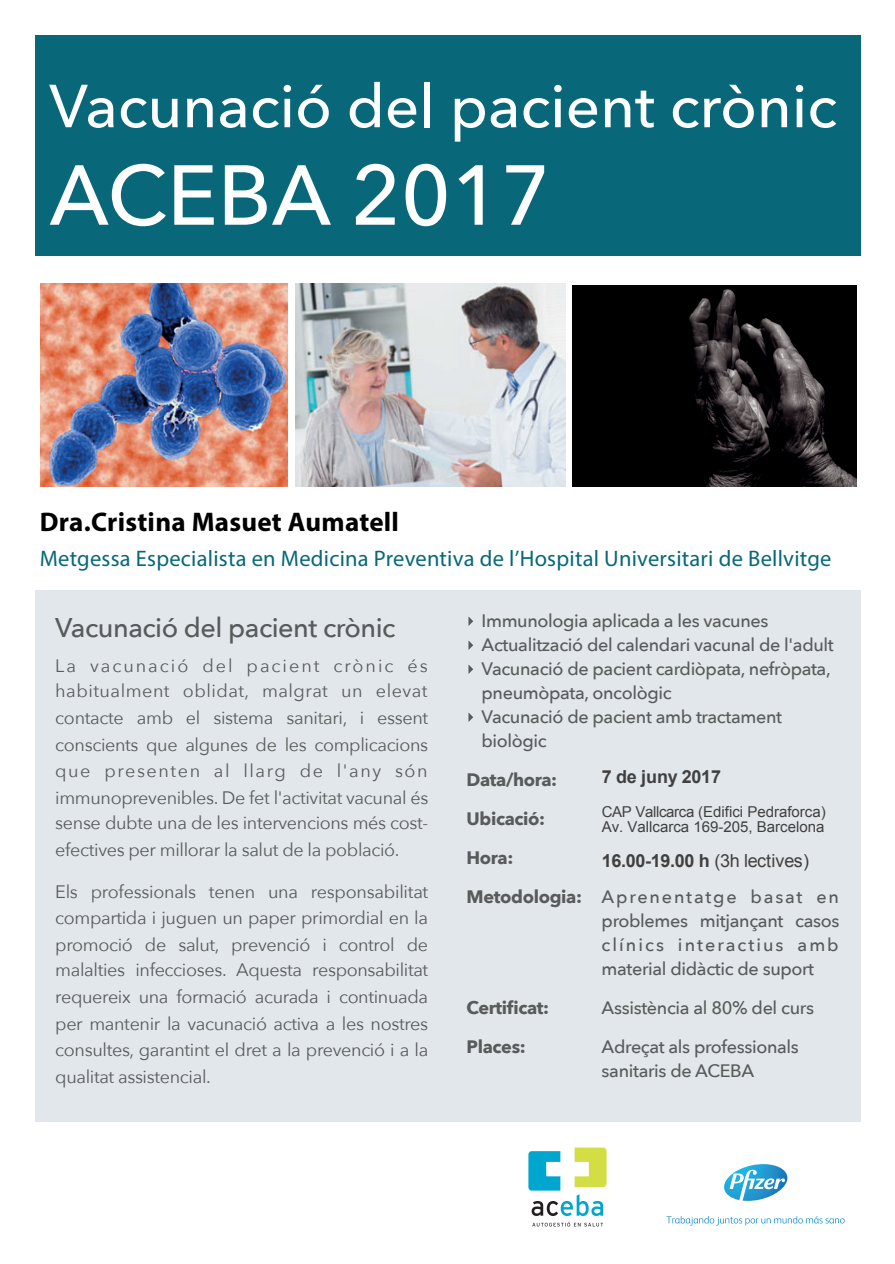
<style>
.page{position:relative;width:895px;height:1264px;background:#fff}
.page>*{position:absolute;margin:0;border:0;box-sizing:border-box;transform-origin:0 0}
.t1{font:500 84px "Avenir Next";color:#fff}
.t2{font:500 60px "Avenir Next";color:#fff}
.t3{font:700 27px "Myriad Pro";letter-spacing:.01em;color:#000001}
.t4{font:500 27px "Avenir Next";letter-spacing:-.02em;color:#585b5b}
.t5{font:22.5px "Myriad Pro";letter-spacing:.01em;color:#076879}
.t6{font:18px/26.4px "Avenir Next";letter-spacing:-.02em;color:#585b5b;text-align:justify}
.t7{font:500 18px/24px "Avenir Next";letter-spacing:-.02em;color:#585b5b}
.t8{font:700 18px/39px "Avenir Next";letter-spacing:-.02em;color:#585b5b}
.t9{font:700 18px "Arial";letter-spacing:-.02em;color:#404040}
.t10{font:15px/15px "Arial";color:#404040}
.s1{font-weight:400}
.s2{font-weight:700}
</style>
<div class="page">
<div style="left:37px;top:592px;width:822px;height:528px;background:#e2e7eb"></div>
<div style="left:35px;top:35px;width:825px;height:221px;background:#086778"></div>
<svg style="left:468px;top:616px;width:5px;height:10px"></svg>
<svg style="left:468px;top:640px;width:5px;height:10px"></svg>
<svg style="left:468px;top:664px;width:5px;height:10px"></svg>
<svg style="left:468px;top:712px;width:5px;height:10px"></svg>
<img style="left:40px;top:284px;width:248px;height:203px">
<img style="left:295px;top:284px;width:270px;height:203px">
<img style="left:572px;top:285px;width:284px;height:202px">
<img style="left:528px;top:1147px;width:79px;height:80px">
<svg style="left:666px;top:1216px;width:178px;height:10px"></svg>
<svg style="left:724px;top:1164px;width:63px;height:37px"></svg>
<h2 class="t2" style="left:49px;top:55px;width:789px">Vacunació del pacient crònic</h2>
<h1 class="t1" style="left:49px;top:124px;width:503px">ACEBA 2017</h1>
<h3 class="t3" style="left:40px;top:504px;width:361px">Dra.Cristina Masuet Aumatell</h3>
<p class="t5" style="left:40px;top:544px;width:793px">Metgessa Especialista en Medicina Preventiva de l’Hospital Universitari de Bellvitge</p>
<h3 class="t4" style="left:55px;top:605px;width:342px">Vacunació del pacient crònic</h3>
<p class="t6" style="left:55px;top:652px;width:374px">La vacunació del pacient crònic és habitualment oblidat, malgrat un elevat contacte amb el sistema sanitari, i essent conscients que algunes de les complicacions que presenten al llarg de l'any són immunoprevenibles. De fet l'activitat vacunal és sense dubte una de les intervencions més cost&shy;efectives per millorar la salut de la població.</p>
<p class="t6" style="left:55px;top:878px;width:374px">Els professionals tenen una responsabilitat compartida i juguen un paper primordial en la promoció de salut, prevenció i control de malalties infeccioses. Aquesta responsabilitat requereix una formació acurada i continuada per mantenir la vacunació activa a les nostres consultes, garantint el dret a la prevenció i a la qualitat assistencial.</p>
<p class="t7" style="left:481px;top:608px;width:354px">Immunologia aplicada a les vacunes Actualització del calendari vacunal de l'adult Vacunació de pacient cardiòpata, nefròpata, pneumòpata, oncològic<br>Vacunació de pacient amb tractament biològic</p>
<p class="t8" style="left:466px;top:760px;width:92px">Data/hora:<br>Ubicació:<br>Hora:</p>
<p class="t9" style="left:601px;top:765px;width:121px">7 de juny 2017</p>
<p class="t10" style="left:601px;top:804px;width:225px">CAP Vallcarca (Edifici Pedraforca)<br>Av. Vallcarca 169-205, Barcelona</p>
<p class="t9" style="left:601px;top:849px;width:209px">16.00-19.00 h <span class="s1">(3h lectives)</span></p>
<p class="t7" style="left:601px;top:884px;width:239px;text-align:justify;text-indent:-135px"><span class="s2">Metodologia:</span> Aprenentatge basat en problemes mitjançant casos clínics interactius amb material didàctic de suport</p>
<p class="t8" style="left:466px;top:988px;width:84px">Certificat:</p>
<p class="t7" style="left:601px;top:995px;width:214px">Assistència al 80% del curs</p>
<p class="t8" style="left:466px;top:1027px;width:61px">Places:</p>
<p class="t7" style="left:601px;top:1034px;width:199px">Adreçat als professionals sanitaris de ACEBA</p>
</div>
